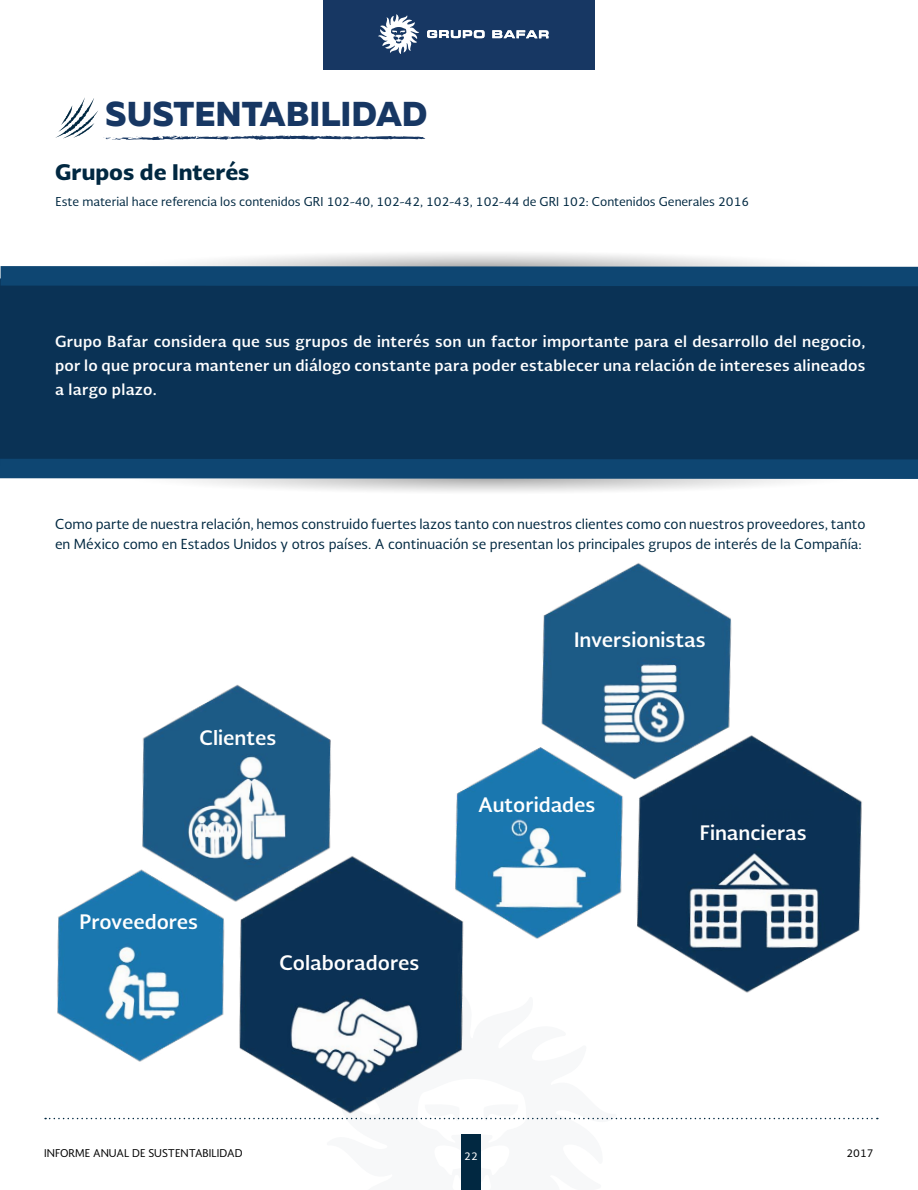
<style>
.page{position:relative;width:918px;height:1190px;background:#fff}
.page>*{position:absolute;margin:0;border:0;box-sizing:border-box;transform-origin:0 0}
.t1{font:34.5px "Muller Extra Bold DEMO";color:#173763}
.t2{font:900 21px "Soberana Sans";color:#012841}
.t3{font:700 19.5px "Soberana Sans";color:#fff}
.t4{font:700 15px/24px "Soberana Sans";letter-spacing:.02em;color:#fff;text-align:justify}
.t5{font:13.5px/20.1px "Soberana Sans";color:#012841}
.t6{font:12px "Soberana Sans";color:#012841}
.t7{font:10.5px "Soberana Sans";color:#000}
.t8{font:10.5px "Soberana Sans";color:#fff}
</style>
<div class="page">
<div style="left:323px;top:0;width:272px;height:69px;background:#173763"></div>
<div style="left:461px;top:1134px;width:20px;height:56px;background:#012841"></div>
<svg style="left:378px;top:14px;width:41px;height:40px"></svg>
<svg style="left:427px;top:30px;width:58px;height:8px"></svg>
<svg style="left:492px;top:30px;width:57px;height:8px"></svg>
<img style="left:44px;top:563px;width:835px;height:557px">
<div style="left:0;top:296px;width:918px;height:153px;background:#0a3255"></div>
<svg style="left:0;top:449px;width:918px;height:40px;background:#456b89"></svg>
<svg style="left:55px;top:97px;width:371px;height:43px"></svg>
<svg style="left:0;top:256px;width:918px;height:40px;background:#466c8a"></svg>
<h1 class="t1" style="left:105px;top:93px;width:324px">SUSTENTABILIDAD</h1>
<h2 class="t2" style="left:55px;top:157px;width:196px">Grupos de Interés</h2>
<p class="t6" style="left:56px;top:193px;width:695px">Este material hace referencia los contenidos GRI 102-40, 102-42, 102-43, 102-44 de GRI 102: Contenidos Generales 2016</p>
<p class="t4" style="left:55px;top:328px;width:812px">Grupo Bafar considera que sus grupos de interés son un factor importante para el desarrollo del negocio, por lo que procura mantener un diálogo constante para poder establecer una relación de intereses alineados a largo plazo.</p>
<p class="t5" style="left:55px;top:513px;width:812px">Como parte de nuestra relación, hemos construido fuertes lazos tanto con nuestros clientes como con nuestros proveedores, tanto en México como en Estados Unidos y otros países. A continuación se presentan los principales grupos de interés de la Compañía:</p>
<h3 class="t3" style="left:200px;top:724px;width:78px">Clientes</h3>
<h3 class="t3" style="left:79px;top:908px;width:120px">Proveedores</h3>
<h3 class="t3" style="left:279px;top:949px;width:141px">Colaboradores</h3>
<h3 class="t3" style="left:574px;top:627px;width:133px">Inversionistas</h3>
<h3 class="t3" style="left:478px;top:792px;width:119px">Autoridades</h3>
<h3 class="t3" style="left:700px;top:819px;width:108px">Financieras</h3>
<p class="t7" style="left:44px;top:1146px;width:200px">INFORME ANUAL DE SUSTENTABILIDAD</p>
<p class="t8" style="left:464px;top:1148px;width:15px">22</p>
<p class="t7" style="left:846px;top:1146px;width:29px">2017</p>
</div>
